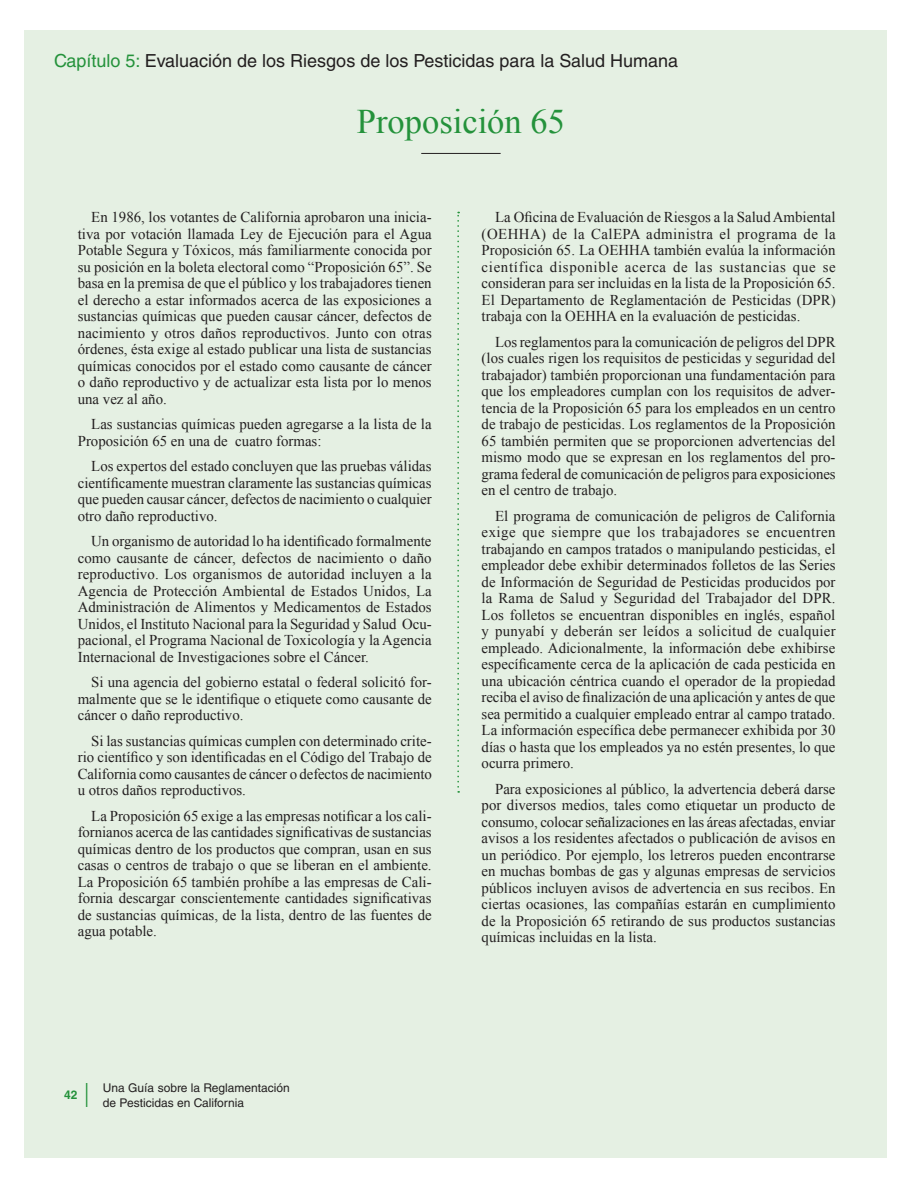
<style>
.page{position:relative;width:918px;height:1188px;background:#fff}
.page>*{position:absolute;margin:0;border:0;box-sizing:border-box;transform-origin:0 0}
.t1{font:34.5px "Times New Roman";color:#24923b}
.t2{font:18px "Helvetica LT Std";color:#231f20}
.t3{font:15px/16.5px "Times New Roman";color:#231f20;text-align:justify}
.t4{font:12px/15px "Helvetica LT Std";color:#231f20}
.t5{font:700 12px "Helvetica LT Std";color:#24923b}
.s1{color:#24923b}
.s2{font-weight:300;font-stretch:condensed;font-size:24px}
</style>
<div class="page">
<div style="left:24px;top:30px;width:863px;height:1128px;background:#e5f0e3"></div>
<svg style="left:457px;top:212px;width:2px;height:581px"></svg>
<hr style="left:421px;top:153px;width:80px;height:1px;background:#231f20">
<p class="t2" style="left:54px;top:50px;width:626px"><span class="s1">Capítulo 5:</span> Evaluación de los Riesgos de los Pesticidas para la Salud Humana</p>
<h2 class="t1" style="left:357px;top:98px;width:209px">Proposición 65</h2>
<p class="t3" style="left:78px;top:209px;width:356px;text-indent:13px">En 1986, los votantes de California aprobaron una inicia&shy;tiva por votación llamada Ley de Ejecución para el Agua Potable Segura y Tóxicos, más familiarmente conocida por su posición en la boleta electoral como “Proposición 65”. Se basa en la premisa de que el público y los trabajadores tienen el derecho a estar informados acerca de las exposiciones a sustancias químicas que pueden causar cáncer, defectos de nacimiento y otros daños reproductivos. Junto con otras órdenes, ésta exige al estado publicar una lista de sustancias químicas conocidos por el estado como causante de cáncer o daño reproductivo y de actualizar esta lista por lo menos una vez al año.</p>
<p class="t3" style="left:78px;top:416px;width:355px;text-indent:13px">Las sustancias químicas pueden agregarse a la lista de la<br>Proposición 65 en una de cuatro formas:</p>
<p class="t3" style="left:78px;top:458px;width:356px;text-indent:13px">Los expertos del estado concluyen que las pruebas válidas científicamente muestran claramente las sustancias químicas que pueden causar cáncer, defectos de nacimiento o cualquier otro daño reproductivo.</p>
<p class="t3" style="left:78px;top:533px;width:356px;text-indent:13px">Un organismo de autoridad lo ha identificado formalmente como causante de cáncer, defectos de nacimiento o daño reproductivo. Los organismos de autoridad incluyen a la Agencia de Protección Ambiental de Estados Unidos, La Administración de Alimentos y Medicamentos de Estados Unidos, el Instituto Nacional para la Seguridad y Salud Ocu&shy;pacional, el Programa Nacional de Toxicología y la Agencia Internacional de Investigaciones sobre el Cáncer.</p>
<p class="t3" style="left:78px;top:674px;width:355px;text-indent:13px">Si una agencia del gobierno estatal o federal solicitó for&shy;malmente que se le identifique o etiquete como causante de cáncer o daño reproductivo.</p>
<p class="t3" style="left:78px;top:732px;width:356px;text-indent:13px">Si las sustancias químicas cumplen con determinado crite&shy;rio científico y son identificadas en el Código del Trabajo de California como causantes de cáncer o defectos de nacimiento u otros daños reproductivos.</p>
<p class="t3" style="left:78px;top:807px;width:355px;text-indent:13px">La Proposición 65 exige a las empresas notificar a los cali&shy;fornianos acerca de las cantidades significativas de sustancias químicas dentro de los productos que compran, usan en sus casas o centros de trabajo o que se liberan en el ambiente.<br>La Proposición 65 también prohíbe a las empresas de Cali&shy;fornia descargar conscientemente cantidades significativas de sustancias químicas, de la lista, dentro de las fuentes de agua potable.</p>
<p class="t3" style="left:482px;top:209px;width:356px;text-indent:13px">La Oficina de Evaluación de Riesgos a la Salud Ambiental (OEHHA) de la CalEPA administra el programa de la Proposición 65. La OEHHA también evalúa la información científica disponible acerca de las sustancias que se consideran para ser incluidas en la lista de la Proposición 65.<br>El Departamento de Reglamentación de Pesticidas (DPR) trabaja con la OEHHA en la evaluación de pesticidas.</p>
<p class="t3" style="left:482px;top:333px;width:356px;text-indent:13px">Los reglamentos para la comunicación de peligros del DPR (los cuales rigen los requisitos de pesticidas y seguridad del trabajador) también proporcionan una fundamentación para que los empleadores cumplan con los requisitos de adver&shy;tencia de la Proposición 65 para los empleados en un centro de trabajo de pesticidas. Los reglamentos de la Proposición 65 también permiten que se proporcionen advertencias del mismo modo que se expresan en los reglamentos del pro&shy;grama federal de comunicación de peligros para exposiciones en el centro de trabajo.</p>
<p class="t3" style="left:482px;top:507px;width:356px;text-indent:13px">El programa de comunicación de peligros de California exige que siempre que los trabajadores se encuentren trabajando en campos tratados o manipulando pesticidas, el empleador debe exhibir determinados folletos de las Series de Información de Seguridad de Pesticidas producidos por la Rama de Salud y Seguridad del Trabajador del DPR.<br>Los folletos se encuentran disponibles en inglés, español y punyabí y deberán ser leídos a solicitud de cualquier empleado. Adicionalmente, la información debe exhibirse específicamente cerca de la aplicación de cada pesticida en una ubicación céntrica cuando el operador de la propiedad reciba el aviso de finalización de una aplicación y antes de que sea permitido a cualquier empleado entrar al campo tratado.<br>La información específica debe permanecer exhibida por 30 días o hasta que los empleados ya no estén presentes, lo que ocurra primero.</p>
<p class="t3" style="left:482px;top:780px;width:355px;text-indent:13px">Para exposiciones al público, la advertencia deberá darse por diversos medios, tales como etiquetar un producto de consumo, colocar señalizaciones en las áreas afectadas, enviar avisos a los residentes afectados o publicación de avisos en un periódico. Por ejemplo, los letreros pueden encontrarse en muchas bombas de gas y algunas empresas de servicios públicos incluyen avisos de advertencia en sus recibos. En ciertas ocasiones, las compañías estarán en cumplimiento de la Proposición 65 retirando de sus productos sustancias químicas incluidas en la lista.</p>
<p class="t5" style="left:64px;top:1088px;width:27px">42 <span class="s2">|</span></p>
<p class="t4" style="left:103px;top:1080px;width:188px">Una Guía sobre la Reglamentación de Pesticidas en California</p>
</div>
